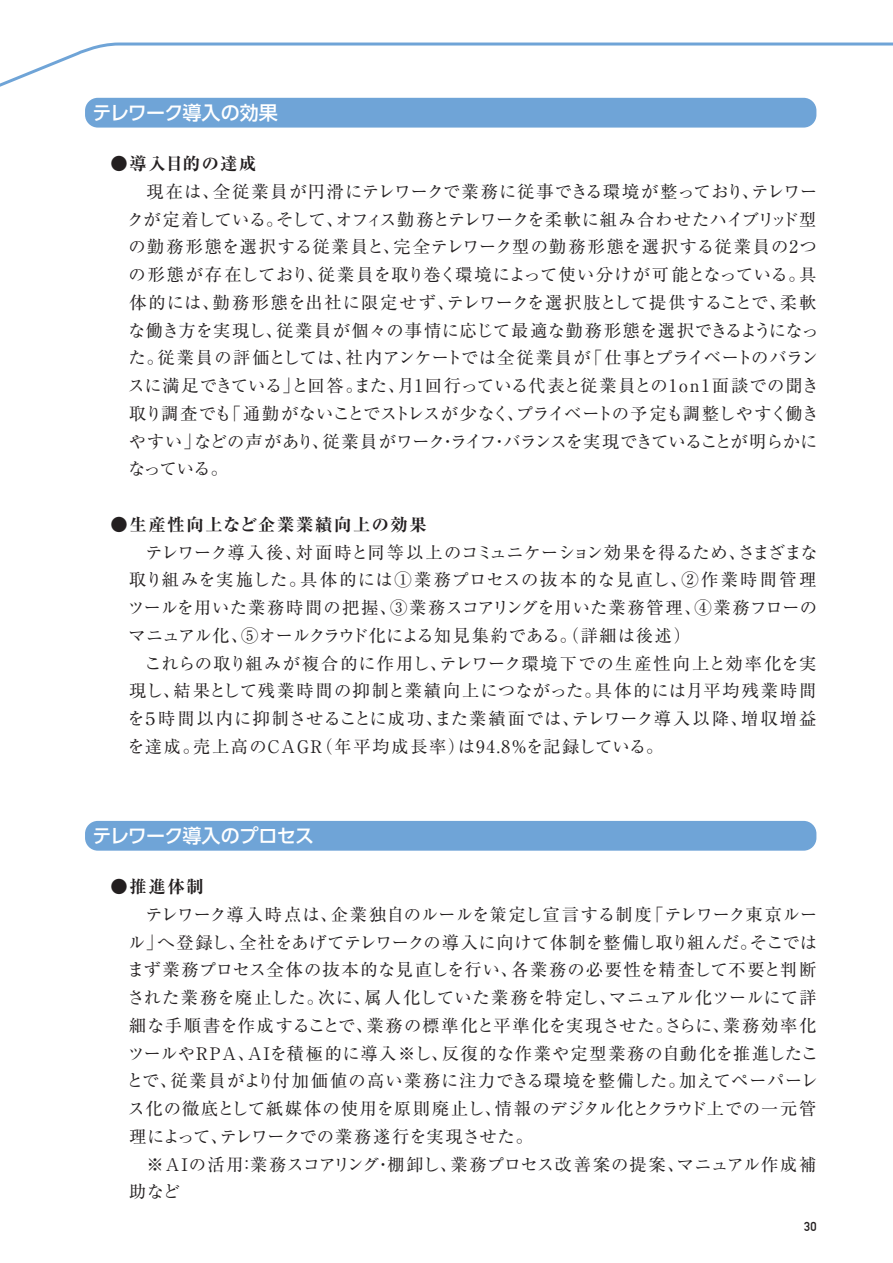
<style>
.page{position:relative;width:893px;height:1263px;background:#fff}
.page>*{position:absolute;margin:0;border:0;box-sizing:border-box;transform-origin:0 0}
.t1{font:500 19.05px "UD Shin Go Pr 6";letter-spacing:-.03em;color:#fff}
.t2{font:17.25px/27.8px "Ryumin Pr 6 N";letter-spacing:.015em;color:#231f20;text-align:justify}
.t3{font:700 expanded 17.25px "Ryumin Pr 6 N";letter-spacing:.1em;color:#231f20}
.t4{font:700 expanded 17.25px "Ryumin Pr 6 N";letter-spacing:.08em;color:#231f20}
.t5{font:700 12.75px "DIN Alternate";color:#231f20}
</style>
<div class="page">
<div style="left:85px;top:821px;width:731px;height:30px;background:#6fa4d7;border-radius:13px"></div>
<svg style="left:0;top:42px;width:893px;height:86px"></svg>
<p class="t1" style="left:92px;top:97px;width:187px">テレワーク導入の効果</p>
<p class="t4" style="left:111px;top:150px;width:147px">●導入目的の達成</p>
<p class="t2" style="left:127px;top:176px;width:693px;text-align:left;text-indent:19px">現在は、全従業員が円滑にテレワークで業務に従事できる環境が整っており、テレワークが定着している。そして、オフィス勤務とテレワークを柔軟に組み合わせたハイブリッド型の勤務形態を選択する従業員と、完全テレワーク型の勤務形態を選択する従業員の2つの形態が存在しており、従業員を取り巻く環境によって使い分けが可能となっている。具体的には、勤務形態を出社に限定せず、テレワークを選択肢として提供することで、柔軟な働き方を実現し、従業員が個々の事情に応じて最適な勤務形態を選択できるようになった。従業員の評価としては、社内アンケートでは全従業員が「仕事とプライベートのバランスに満足できている」と回答。また、月1回行っている代表と従業員との1on1面談での聞き取り調査でも「通勤がないことでストレスが少なく、プライベートの予定も調整しやすく働きやすい」などの声があり、従業員がワーク・ライフ・バランスを実現できていることが明らかになっている。</p>
<p class="t3" style="left:111px;top:511px;width:318px">●生産性向上など企業業績向上の効果</p>
<p class="t2" style="left:127px;top:537px;width:692px;text-indent:18px">テレワーク導入後、対面時と同等以上のコミュニケーション効果を得るため、さまざまな取り組みを実施した。具体的には①業務プロセスの抜本的な見直し、②作業時間管理ツールを用いた業務時間の把握、③業務スコアリングを用いた業務管理、④業務フローのマニュアル化、⑤オールクラウド化による知見集約である。（詳細は後述）</p>
<p class="t2" style="left:128px;top:648px;width:690px;text-indent:17px">これらの取り組みが複合的に作用し、テレワーク環境下での生産性向上と効率化を実現し、結果として残業時間の抑制と業績向上につながった。具体的には月平均残業時間を５時間以内に抑制させることに成功、また業績面では、テレワーク導入以降、増収増益を達成。売上高のCAGR（年平均成長率）は94.8%を記録している。</p>
<p class="t1" style="left:92px;top:820px;width:223px">テレワーク導入のプロセス</p>
<p class="t3" style="left:111px;top:873px;width:95px">●推進体制</p>
<p class="t2" style="left:127px;top:899px;width:693px;text-indent:19px">テレワーク導入時点は、企業独自のルールを策定し宣言する制度「テレワーク東京ルール」へ登録し、全社をあげてテレワークの導入に向けて体制を整備し取り組んだ。そこではまず業務プロセス全体の抜本的な見直しを行い、各業務の必要性を精査して不要と判断された業務を廃止した。次に、属人化していた業務を特定し、マニュアル化ツールにて詳細な手順書を作成することで、業務の標準化と平準化を実現させた。さらに、業務効率化ツールやRPA、AIを積極的に導入※し、反復的な作業や定型業務の自動化を推進したことで、従業員がより付加価値の高い業務に注力できる環境を整備した。加えてペーパーレス化の徹底として紙媒体の使用を原則廃止し、情報のデジタル化とクラウド上での一元管理によって、テレワークでの業務遂行を実現させた。</p>
<p class="t2" style="left:129px;top:1149px;width:689px;text-indent:17px">※AIの活用：業務スコアリング・棚卸し、業務プロセス改善案の提案、マニュアル作成補助など</p>
<p class="t5" style="left:804px;top:1217px;width:14px">30</p>
</div>
